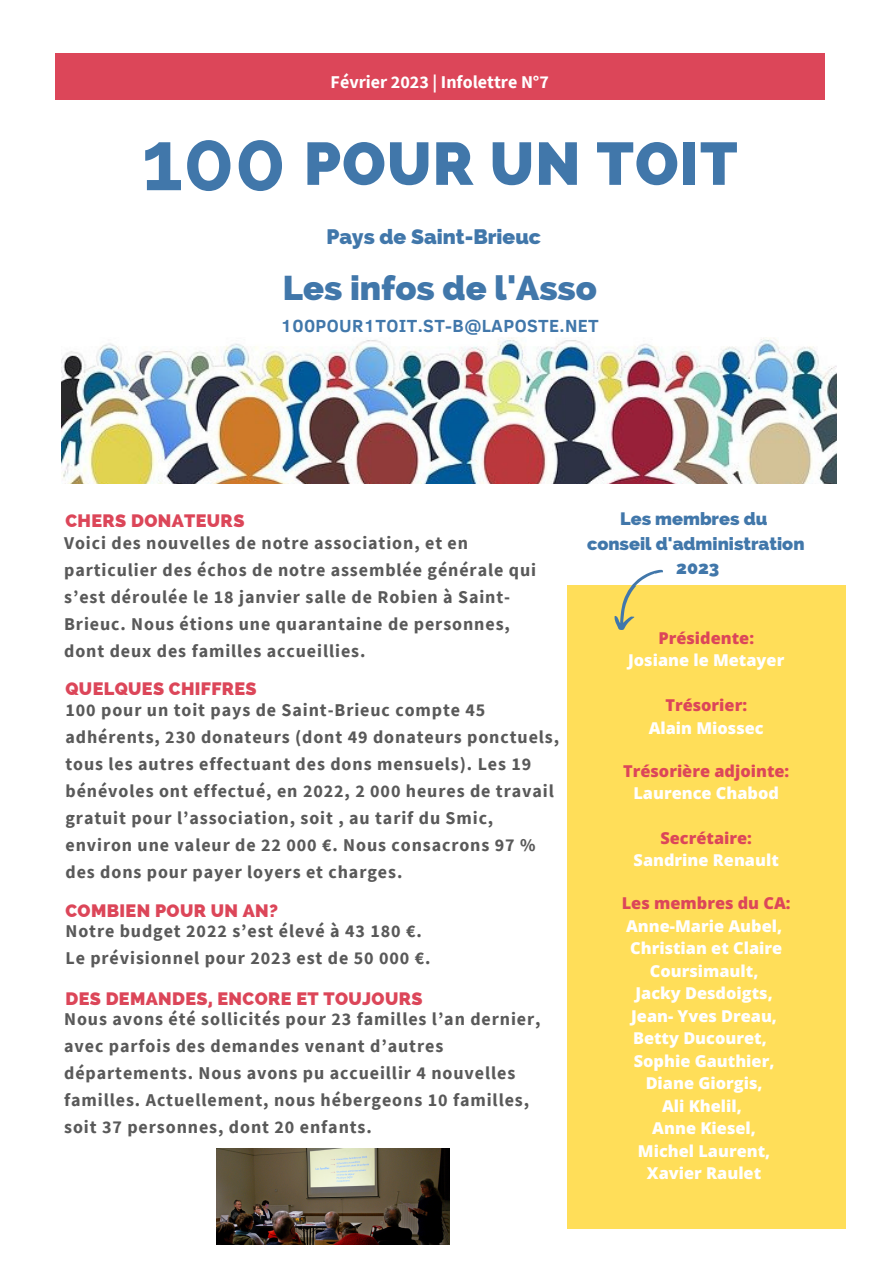
<style>
.page{position:relative;width:893px;height:1264px;background:#fff}
.page>*{position:absolute;margin:0;border:0;box-sizing:border-box;transform-origin:0 0}
.t1{font:700 83.85px "Raleway";color:#4177aa}
.t2{font:800 60px "Raleway";letter-spacing:.02em;color:#4177aa}
.t3{font:800 34.5px "Raleway";color:#4177aa}
.t4{font:800 21px "Raleway";color:#4177aa}
.t5{font:700 18px/27px "Source Sans Pro";letter-spacing:.05em;color:#595959}
.t6{font:800 18px "Raleway";letter-spacing:.02em;color:#dc4659}
.t7{font:800 18px/24.8px "Raleway";color:#4177aa;text-align:center}
.t8{font:700 18px "Clear Sans";letter-spacing:.02em;color:#4177aa}
.t9{font:700 18px "Source Sans Pro";color:#fff}
.t10{font:800 16.35px/22.5px "Open Sans";color:#fff;text-align:center}
.t11{font:800 16.35px "Open Sans";color:#dc4659}
</style>
<div class="page">
<div style="left:567px;top:586px;width:278px;height:642px;background:#ffde59"></div>
<img style="left:61px;top:337px;width:775px;height:146px">
<div style="left:55px;top:54px;width:769px;height:45px;background:#dc4659"></div>
<img style="left:216px;top:1148px;width:233px;height:96px">
<svg style="left:607px;top:569px;width:57px;height:61px"></svg>
<h1 class="t1" style="left:141px;top:111px;width:146px">100</h1>
<p class="t9" style="left:330px;top:70px;width:220px">Février 2023 | Infolettre N°7</p>
<h2 class="t2" style="left:304px;top:128px;width:435px">POUR UN TOIT</h2>
<p class="t4" style="left:326px;top:224px;width:216px">Pays de Saint-Brieuc</p>
<h3 class="t3" style="left:283px;top:267px;width:315px">Les infos de l'Asso</h3>
<p class="t8" style="left:281px;top:313px;width:319px">100POUR1TOIT.ST-B@LAPOSTE.NET</p>
<p class="t6" style="left:65px;top:510px;width:180px">CHERS DONATEURS</p>
<p class="t7" style="left:587px;top:506px;width:219px">Les membres du<br>conseil d'administration<br>2023</p>
<p class="t5" style="left:64px;top:529px;width:473px">Voici des nouvelles de notre association, et en particulier des échos de notre assemblée générale qui s’est déroulée le 18 janvier salle de Robien à Saint-Brieuc. Nous étions une quarantaine de personnes, dont deux des familles accueillies.</p>
<p class="t11" style="left:658px;top:626px;width:97px">Présidente:</p>
<p class="t10" style="left:628px;top:648px;width:158px">Josiane le Metayer</p>
<p class="t11" style="left:665px;top:693px;width:83px">Trésorier:</p>
<p class="t10" style="left:648px;top:716px;width:116px">Alain Miossec</p>
<p class="t11" style="left:623px;top:759px;width:168px">Trésorière adjointe:</p>
<p class="t10" style="left:633px;top:781px;width:147px">Laurence Chabod</p>
<p class="t11" style="left:660px;top:826px;width:93px">Secrétaire:</p>
<p class="t10" style="left:633px;top:848px;width:147px">Sandrine Renault</p>
<p class="t11" style="left:621px;top:891px;width:170px">Les membres du CA:</p>
<p class="t10" style="left:626px;top:914px;width:158px">Anne-Marie Aubel,<br>Christian et Claire<br>Coursimault,<br>Jacky Desdoigts,<br>Jean- Yves Dreau,<br>Betty Ducouret,<br>Sophie Gauthier,<br>Diane Giorgis,<br>Ali Khelil,<br>Anne Kiesel,<br>Michel Laurent,<br>Xavier Raulet</p>
<p class="t6" style="left:65px;top:677px;width:193px">QUELQUES CHIFFRES</p>
<p class="t5" style="left:65px;top:696px;width:495px">100 pour un toit pays de Saint-Brieuc compte 45 adhérents, 230 donateurs (dont 49 donateurs ponctuels, tous les autres effectuant des dons mensuels). Les 19 bénévoles ont effectué, en 2022, 2 000 heures de travail gratuit pour l’association, soit , au tarif du Smic, environ une valeur de 22 000 €. Nous consacrons 97 % des dons pour payer loyers et charges.</p>
<p class="t6" style="left:65px;top:900px;width:214px">COMBIEN POUR UN AN?</p>
<p class="t5" style="left:65px;top:917px;width:366px">Notre budget 2022 s’est élevé à 43 180 €.<br>Le prévisionnel pour 2023 est de 50 000 €.</p>
<p class="t6" style="left:65px;top:987px;width:358px">DES DEMANDES, ENCORE ET TOUJOURS</p>
<p class="t5" style="left:64px;top:1004px;width:478px">Nous avons été sollicités pour 23 familles l’an dernier, avec parfois des demandes venant d’autres départements. Nous avons pu accueillir 4 nouvelles familles. Actuellement, nous hébergeons 10 familles, soit 37 personnes, dont 20 enfants.</p>
</div>
